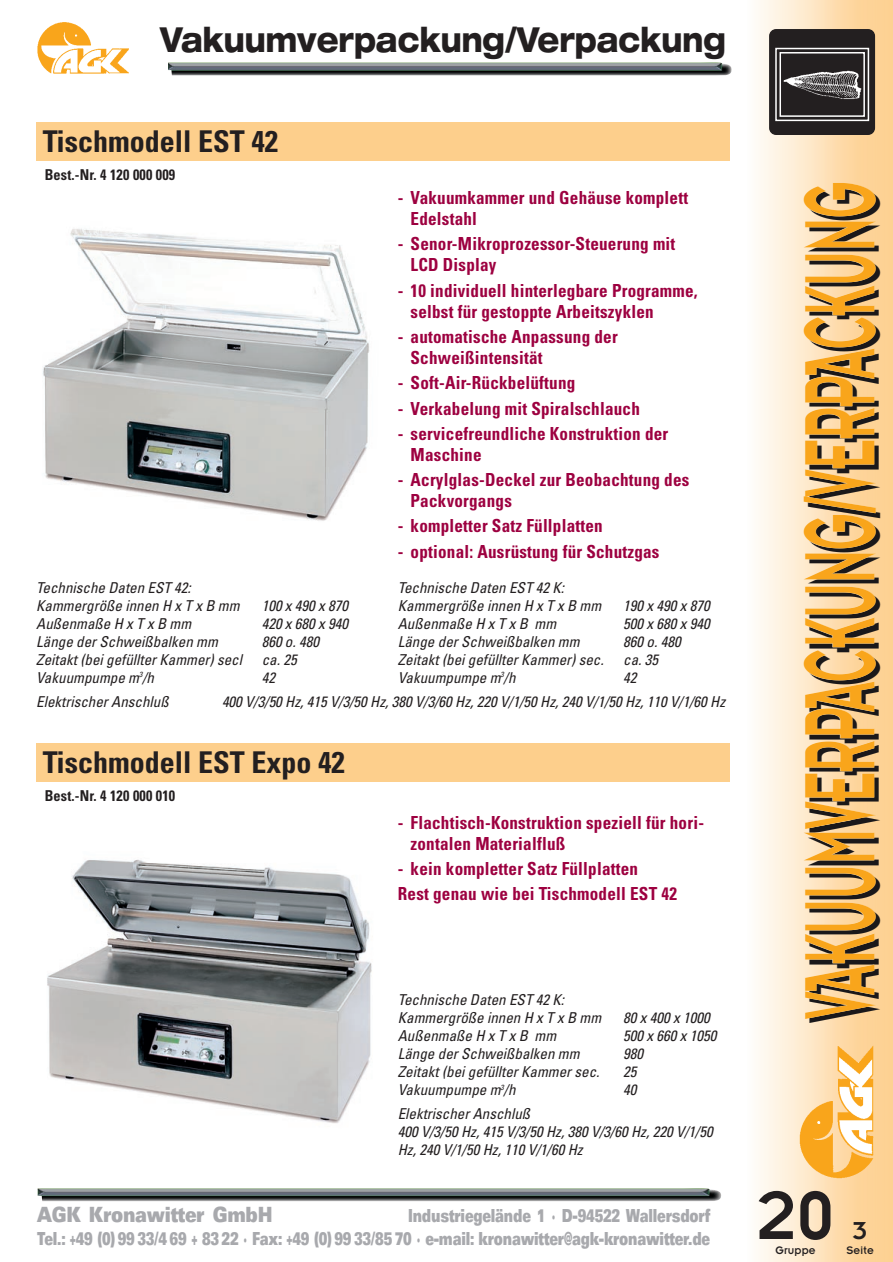
<style>
.page{position:relative;width:893px;height:1262px;background:#fff}
.page>*{position:absolute;margin:0;border:0;box-sizing:border-box;transform-origin:0 0}
.t1{font:110.1px "Insignia";color:#1a181a;scale:.45 1}
.t2{font:75px "Insignia";color:#231f20;scale:.95 1}
.t3{font:800 expanded 34.5px "Helvetica Neue";color:#231f20;scale:.78 1}
.t4{font:700 condensed 30px "Univers";color:#231f20}
.t5{font:27px "Insignia";color:#231f20}
.t6{font:900 expanded 21px "Univers";letter-spacing:-.015em;color:#a8a9ad;scale:.65 1}
.t7{font:700 condensed 18px/21px "Univers";letter-spacing:.015em;color:#9d0140;scale:.95 1}
.t8{font:900 expanded 18px/23.1px "Univers";letter-spacing:-.015em;color:#a8a9ad;text-align:right;scale:.57 1}
.t9{font:italic condensed 15px/18px "Univers";color:#231f20}
.t10{font:700 condensed 15px "Univers";letter-spacing:.015em;color:#231f20;scale:.95 1}
.t11{font:12px "Insignia";letter-spacing:.015em;color:#231f20;scale:.95 1}
</style>
<div class="page">
<img style="left:37px;top:22px;width:92px;height:52px">
<img style="left:168px;top:62px;width:563px;height:13px">
<img style="left:38px;top:1188px;width:683px;height:13px">
<hr style="left:892px;top:0;width:1px;height:1261px;background:#fdc97e">
<hr style="left:889px;top:0;width:3px;height:1261px;background:#fdca81">
<hr style="left:886px;top:0;width:3px;height:1261px;background:#fdcb83">
<hr style="left:883px;top:0;width:3px;height:1261px;background:#fdcc85">
<hr style="left:880px;top:0;width:3px;height:1261px;background:#fdcd88">
<hr style="left:877px;top:0;width:3px;height:1261px;background:#fdce8a">
<hr style="left:874px;top:0;width:3px;height:1261px;background:#fdcf8c">
<hr style="left:871px;top:0;width:3px;height:1261px;background:#fdd08f">
<hr style="left:868px;top:0;width:3px;height:1261px;background:#fdd191">
<hr style="left:864px;top:0;width:4px;height:1261px;background:#fed294">
<hr style="left:860px;top:0;width:4px;height:1261px;background:#fed397">
<hr style="left:856px;top:0;width:4px;height:1261px;background:#fdd49a">
<hr style="left:852px;top:0;width:4px;height:1261px;background:#fdd59d">
<hr style="left:848px;top:0;width:4px;height:1261px;background:#fed7a0">
<hr style="left:844px;top:0;width:4px;height:1261px;background:#fed8a4">
<hr style="left:840px;top:0;width:4px;height:1261px;background:#fed9a7">
<hr style="left:836px;top:0;width:4px;height:1261px;background:#fedbaa">
<hr style="left:832px;top:0;width:4px;height:1261px;background:#fedcae">
<hr style="left:828px;top:0;width:4px;height:1261px;background:#fedeb1">
<hr style="left:824px;top:0;width:4px;height:1261px;background:#fedfb4">
<hr style="left:820px;top:0;width:4px;height:1261px;background:#fee1b8">
<hr style="left:817px;top:0;width:3px;height:1261px;background:#fee2ba">
<hr style="left:814px;top:0;width:3px;height:1261px;background:#fee3bd">
<hr style="left:811px;top:0;width:3px;height:1261px;background:#fee4c0">
<hr style="left:808px;top:0;width:3px;height:1261px;background:#fee6c3">
<hr style="left:805px;top:0;width:3px;height:1261px;background:#fee7c5">
<hr style="left:802px;top:0;width:3px;height:1261px;background:#fee8c7">
<hr style="left:799px;top:0;width:3px;height:1261px;background:#fee9ca">
<hr style="left:796px;top:0;width:3px;height:1261px;background:#feeacc">
<hr style="left:793px;top:0;width:3px;height:1261px;background:#feebcf">
<hr style="left:790px;top:0;width:3px;height:1261px;background:#feedd3">
<hr style="left:787px;top:0;width:3px;height:1261px;background:#feeed5">
<hr style="left:784px;top:0;width:3px;height:1261px;background:#feefd8">
<hr style="left:781px;top:0;width:3px;height:1261px;background:#fef0da">
<hr style="left:778px;top:0;width:3px;height:1261px;background:#fef1dd">
<hr style="left:775px;top:0;width:3px;height:1261px;background:#fef3e0">
<hr style="left:772px;top:0;width:3px;height:1261px;background:#fef4e3">
<hr style="left:769px;top:0;width:3px;height:1261px;background:#fef5e7">
<hr style="left:766px;top:0;width:3px;height:1261px;background:#fef6e9">
<hr style="left:763px;top:0;width:3px;height:1261px;background:#fef7ec">
<hr style="left:760px;top:0;width:3px;height:1261px;background:#fef9ef">
<hr style="left:757px;top:0;width:3px;height:1261px;background:#fefaf2">
<hr style="left:754px;top:0;width:3px;height:1261px;background:#fefbf5">
<hr style="left:751px;top:0;width:3px;height:1261px;background:#fefcf9">
<img style="left:799px;top:1046px;width:74px;height:133px">
<div style="left:769px;top:29px;width:106px;height:106px;background:#231f20;border-radius:7px"></div>
<img style="left:47px;top:859px;width:325px;height:264px">
<img style="left:42px;top:228px;width:328px;height:293px">
<div style="left:36px;top:123px;width:693px;height:38px;background:#fdcf8c"></div>
<div style="left:36px;top:743px;width:693px;height:39px;background:#fdcf8c"></div>
<svg style="left:775px;top:47px;width:94px;height:75px"></svg>
<img style="left:783px;top:69px;width:78px;height:36px">
<h3 class="t3" style="left:161px;top:27px;width:726px">Vakuumverpackung/Verpackung</h3>
<h3 class="t4" style="left:43px;top:131px;width:237px">Tischmodell EST 42</h3>
<p class="t10" style="left:45px;top:169px;width:139px">Best.-Nr. 4 120 000 009</p>
<p class="t9" style="left:36px;top:579px;width:205px">Technische Daten EST 42:<br>Kammergröße innen H x T x B mm</p>
<p class="t9" style="left:262px;top:597px;width:88px">100 x 490 x 870</p>
<p class="t7" style="left:410px;top:189px;width:293px;text-indent:-13px">- Vakuumkammer und Gehäuse komplett<br>Edelstahl</p>
<p class="t7" style="left:410px;top:235px;width:280px;text-indent:-13px">- Senor-Mikroprozessor-Steuerung mit<br>LCD Display</p>
<p class="t7" style="left:410px;top:282px;width:304px;text-indent:-13px">- 10 individuell hinterlegbare Programme, selbst für gestoppte Arbeitszyklen</p>
<p class="t7" style="left:410px;top:328px;width:219px;text-indent:-13px">- automatische Anpassung der<br>Schweißintensität</p>
<p class="t7" style="left:398px;top:374px;width:188px">- Soft-Air-Rückbelüftung</p>
<p class="t7" style="left:398px;top:399px;width:256px">- Verkabelung mit Spiralschlauch</p>
<p class="t7" style="left:410px;top:425px;width:273px;text-indent:-13px">- servicefreundliche Konstruktion der<br>Maschine</p>
<p class="t7" style="left:410px;top:471px;width:295px;text-indent:-13px">- Acrylglas-Deckel zur Beobachtung des<br>Packvorgangs</p>
<p class="t7" style="left:398px;top:517px;width:217px">- kompletter Satz Füllplatten</p>
<p class="t7" style="left:398px;top:542px;width:277px">- optional: Ausrüstung für Schutzgas</p>
<p class="t9" style="left:398px;top:579px;width:205px">Technische Daten EST 42 K:<br>Kammergröße innen H x T x B mm</p>
<p class="t9" style="left:623px;top:597px;width:88px">190 x 490 x 870</p>
<p class="t9" style="left:36px;top:615px;width:156px">Außenmaße H x T x B mm</p>
<p class="t9" style="left:262px;top:615px;width:88px">420 x 680 x 940</p>
<p class="t9" style="left:36px;top:633px;width:183px">Länge der Schweißbalken mm</p>
<p class="t9" style="left:262px;top:633px;width:59px">860 o. 480</p>
<p class="t9" style="left:36px;top:651px;width:207px">Zeitakt (bei gefüllter Kammer) secl</p>
<p class="t9" style="left:262px;top:651px;width:36px">ca. 25</p>
<p class="t9" style="left:36px;top:669px;width:119px">Vakuumpumpe m<sup>3</sup>/h</p>
<p class="t9" style="left:262px;top:669px;width:15px">42</p>
<p class="t9" style="left:36px;top:693px;width:134px">Elektrischer Anschluß</p>
<p class="t9" style="left:222px;top:693px;width:504px">400 V/3/50 Hz, 415 V/3/50 Hz, 380 V/3/60 Hz, 220 V/1/50 Hz, 240 V/1/50 Hz, 110 V/1/60 Hz</p>
<p class="t9" style="left:398px;top:615px;width:160px">Außenmaße H x T x B mm</p>
<p class="t9" style="left:623px;top:615px;width:88px">500 x 680 x 940</p>
<p class="t9" style="left:398px;top:633px;width:183px">Länge der Schweißbalken mm</p>
<p class="t9" style="left:623px;top:633px;width:59px">860 o. 480</p>
<p class="t9" style="left:398px;top:651px;width:207px">Zeitakt (bei gefüllter Kammer) sec.</p>
<p class="t9" style="left:623px;top:651px;width:36px">ca. 35</p>
<p class="t9" style="left:398px;top:669px;width:119px">Vakuumpumpe m<sup>3</sup>/h</p>
<p class="t9" style="left:623px;top:669px;width:15px">42</p>
<h3 class="t4" style="left:43px;top:751px;width:303px">Tischmodell EST Expo 42</h3>
<p class="t10" style="left:45px;top:790px;width:139px">Best.-Nr. 4 120 000 010</p>
<p class="t7" style="left:410px;top:814px;width:310px;text-indent:-13px">- Flachtisch-Konstruktion speziell für hori&shy;zontalen Materialfluß</p>
<p class="t7" style="left:398px;top:858px;width:295px;line-height:25.2px">- kein kompletter Satz Füllplatten<br>Rest genau wie bei Tischmodell EST 42</p>
<p class="t9" style="left:398px;top:992px;width:205px">Technische Daten EST 42 K:<br>Kammergröße innen H x T x B mm</p>
<p class="t9" style="left:623px;top:1010px;width:88px">80 x 400 x 1000</p>
<p class="t9" style="left:398px;top:1028px;width:160px">Außenmaße H x T x B mm</p>
<p class="t9" style="left:623px;top:1028px;width:95px">500 x 660 x 1050</p>
<p class="t9" style="left:398px;top:1046px;width:183px">Länge der Schweißbalken mm</p>
<p class="t9" style="left:623px;top:1046px;width:21px">980</p>
<p class="t9" style="left:398px;top:1064px;width:203px">Zeitakt (bei gefüllter Kammer sec.</p>
<p class="t9" style="left:623px;top:1064px;width:15px">25</p>
<p class="t9" style="left:398px;top:1082px;width:119px">Vakuumpumpe m<sup>3</sup>/h</p>
<p class="t9" style="left:623px;top:1082px;width:15px">40</p>
<p class="t9" style="left:398px;top:1106px;width:316px">Elektrischer Anschluß<br>400 V/3/50 Hz, 415 V/3/50 Hz, 380 V/3/60 Hz, 220 V/1/50<br>Hz, 240 V/1/50 Hz, 110 V/1/60 Hz</p>
<h3 class="t6" style="left:37px;top:1206px;width:364px">AGK Kronawitter GmbH</h3>
<p class="t8" style="left:37px;top:1205px;width:1182px">Industriegelände 1 · D-94522 Wallersdorf<br>Tel.: +49 (0) 99 33/4 69 + 83 22 · Fax: +49 (0) 99 33/85 70 · e-mail: kronawitter@agk-kronawitter.de</p>
<h1 class="t1" style="left:809px;top:1022px;width:1862px;rotate:-90deg">VAKUUMVERPACKUNG/VERPACKUNG</h1>
<h2 class="t2" style="left:756px;top:1191px;width:83px">20</h2>
<p class="t11" style="left:775px;top:1246px;width:44px">Gruppe</p>
<h3 class="t5" style="left:852px;top:1222px;width:16px">3</h3>
<p class="t11" style="left:846px;top:1246px;width:30px">Seite</p>
</div>
